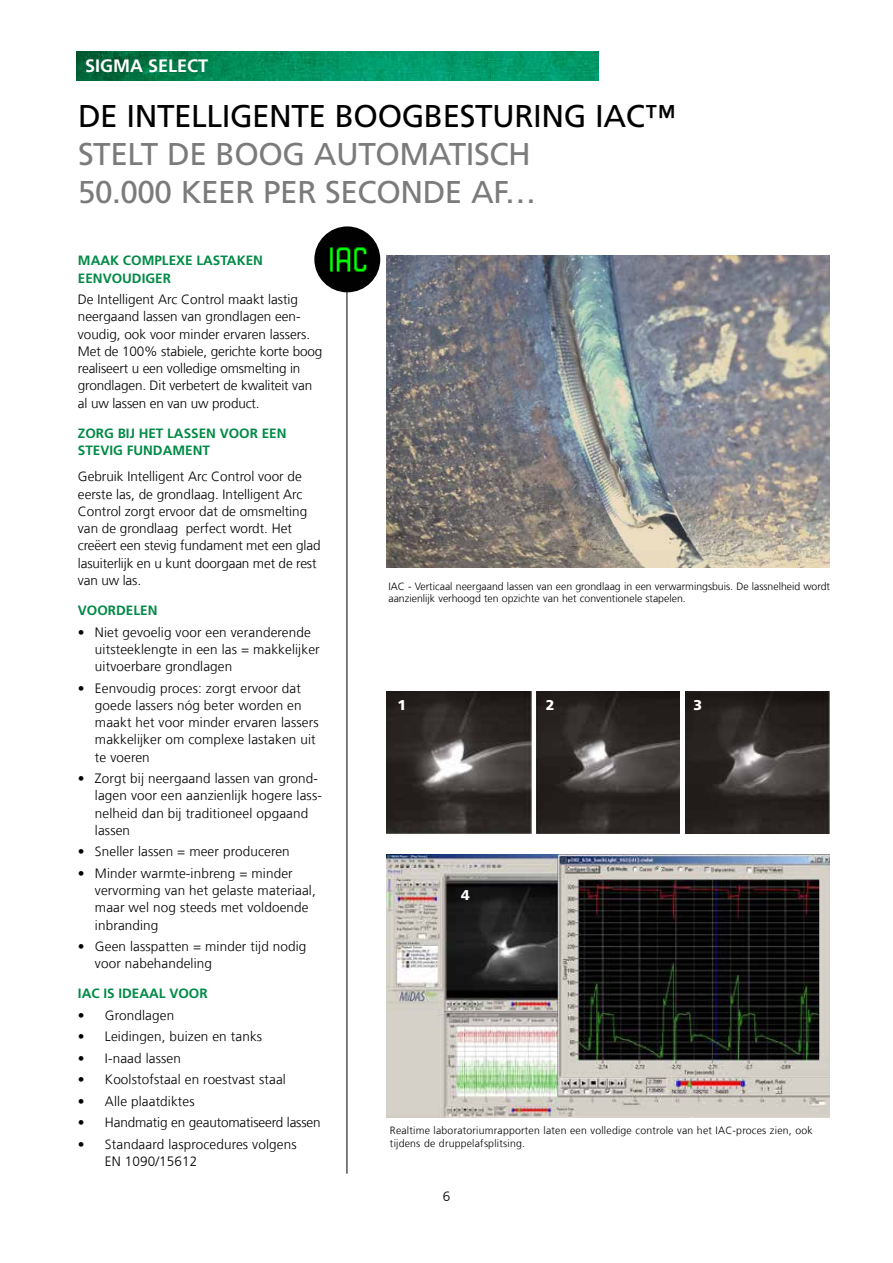
<style>
.page{position:relative;width:893px;height:1263px;background:#fff}
.page>*{position:absolute;margin:0;border:0;box-sizing:border-box;transform-origin:0 0}
.t1{font:31.5px/37.8px "Frutiger LT Pro";letter-spacing:-.015em;color:#7c7b7b}
.t2{font:31.5px "Frutiger LT Pro";letter-spacing:-.015em;color:#000}
.t3{font:700 18px "Frutiger LT Pro";color:#fff}
.t4{font:900 14.25px "Frutiger LT Pro";color:#fff}
.t5{font:300 13.5px/17.2px "Frutiger LT Com";letter-spacing:.01em;color:#000}
.t6{font:300 13.5px/17.2px "Frutiger LT Com";letter-spacing:-.01em;color:#000}
.t7{font:700 13.5px/17.2px "Frutiger LT Pro";color:#008a46}
.t8{font:300 10.5px/12.6px "Frutiger LT Com";color:#000}
.t9{font:300 10.5px/12.6px "Frutiger LT Com";letter-spacing:.02em;color:#000}
</style>
<div class="page">
<img style="left:387px;top:855px;width:442px;height:262px">
<img style="left:536px;top:691px;width:143px;height:142px">
<img style="left:387px;top:691px;width:144px;height:142px">
<img style="left:685px;top:691px;width:144px;height:142px">
<hr style="left:347px;top:255px;width:1px;height:919px;background:#000">
<img style="left:77px;top:51px;width:521px;height:30px">
<img style="left:387px;top:255px;width:442px;height:313px">
<img style="left:314px;top:226px;width:66px;height:66px;border-radius:33px">
<h2 class="t3" style="left:85px;top:55px;width:125px">SIGMA SELECT</h2>
<h1 class="t2" style="left:78px;top:98px;width:599px">DE INTELLIGENTE BOOGBESTURING IAC™</h1>
<h1 class="t1" style="left:78px;top:135px;width:460px">STELT DE BOOG AUTOMATISCH<br>50.000 KEER PER SECONDE AF…</h1>
<p class="t7" style="left:78px;top:252px;width:186px">MAAK COMPLEXE LASTAKEN<br>EENVOUDIGER</p>
<p class="t6" style="left:78px;top:291px;width:246px">De Intelligent Arc Control maakt lastig neergaand lassen van grondlagen een&shy;voudig, ook voor minder ervaren lassers.<br>Met de 100% stabiele, gerichte korte boog realiseert u een volledige omsmelting in grondlagen. Dit verbetert de kwaliteit van al uw lassen en van uw product.</p>
<p class="t7" style="left:78px;top:424px;width:210px">ZORG BIJ HET LASSEN VOOR EEN<br>STEVIG FUNDAMENT</p>
<p class="t5" style="left:78px;top:468px;width:244px">Gebruik Intelligent Arc Control voor de eerste las, de grondlaag. Intelligent Arc Control zorgt ervoor dat de omsmelting van de grondlaag perfect wordt. Het creëert een stevig fundament met een glad lasuiterlijk en u kunt doorgaan met de rest van uw las.</p>
<p class="t7" style="left:78px;top:602px;width:81px">VOORDELEN</p>
<p class="t5" style="left:95px;top:623px;width:226px;text-indent:-17px">• Niet gevoelig voor een veranderende uitsteeklengte in een las = makkelijker uitvoerbare grondlagen</p>
<p class="t5" style="left:95px;top:679px;width:225px;text-indent:-17px">• Eenvoudig proces: zorgt ervoor dat goede lassers nóg beter worden en maakt het voor minder ervaren lassers makkelijker om complexe lastaken uit te voeren</p>
<p class="t5" style="left:95px;top:770px;width:228px;text-indent:-17px">• Zorgt bij neergaand lassen van grond&shy;lagen voor een aanzienlijk hogere lass&shy;nelheid dan bij traditioneel opgaand lassen</p>
<p class="t5" style="left:78px;top:843px;width:213px">• Sneller lassen = meer produceren</p>
<p class="t5" style="left:95px;top:865px;width:222px;text-indent:-17px">• Minder warmte-inbreng = minder vervorming van het gelaste materiaal, maar wel nog steeds met voldoende inbranding</p>
<p class="t5" style="left:95px;top:938px;width:213px;text-indent:-17px">• Geen lasspatten = minder tijd nodig voor nabehandeling</p>
<p class="t7" style="left:78px;top:985px;width:131px">IAC IS IDEAAL VOOR</p>
<p class="t5" style="left:78px;top:1007px;width:98px">• Grondlagen</p>
<p class="t5" style="left:78px;top:1028px;width:186px">• Leidingen, buizen en tanks</p>
<p class="t5" style="left:78px;top:1050px;width:104px">• I-naad lassen</p>
<p class="t5" style="left:78px;top:1071px;width:209px">• Koolstofstaal en roestvast staal</p>
<p class="t5" style="left:78px;top:1093px;width:118px">• Alle plaatdiktes</p>
<p class="t6" style="left:78px;top:1114px;width:244px">• Handmatig en geautomatiseerd lassen</p>
<p class="t5" style="left:105px;top:1136px;width:193px;text-indent:-27px">• Standaard lasprocedures volgens<br>EN 1090/15612</p>
<p class="t8" style="left:388px;top:580px;width:443px">IAC - Verticaal neergaand lassen van een grondlaag in een verwarmingsbuis. De lassnelheid wordt aanzienlijk verhoogd ten opzichte van het conventionele stapelen.</p>
<p class="t4" style="left:398px;top:696px;width:10px">1</p>
<p class="t4" style="left:546px;top:696px;width:10px">2</p>
<p class="t4" style="left:693px;top:696px;width:10px">3</p>
<p class="t4" style="left:461px;top:886px;width:10px">4</p>
<p class="t9" style="left:390px;top:1124px;width:424px">Realtime laboratoriumrapporten laten een volledige controle van het IAC-proces zien, ook tijdens de druppelafsplitsing.</p>
<p class="t5" style="left:443px;top:1187px;width:9px">6</p>
</div>
